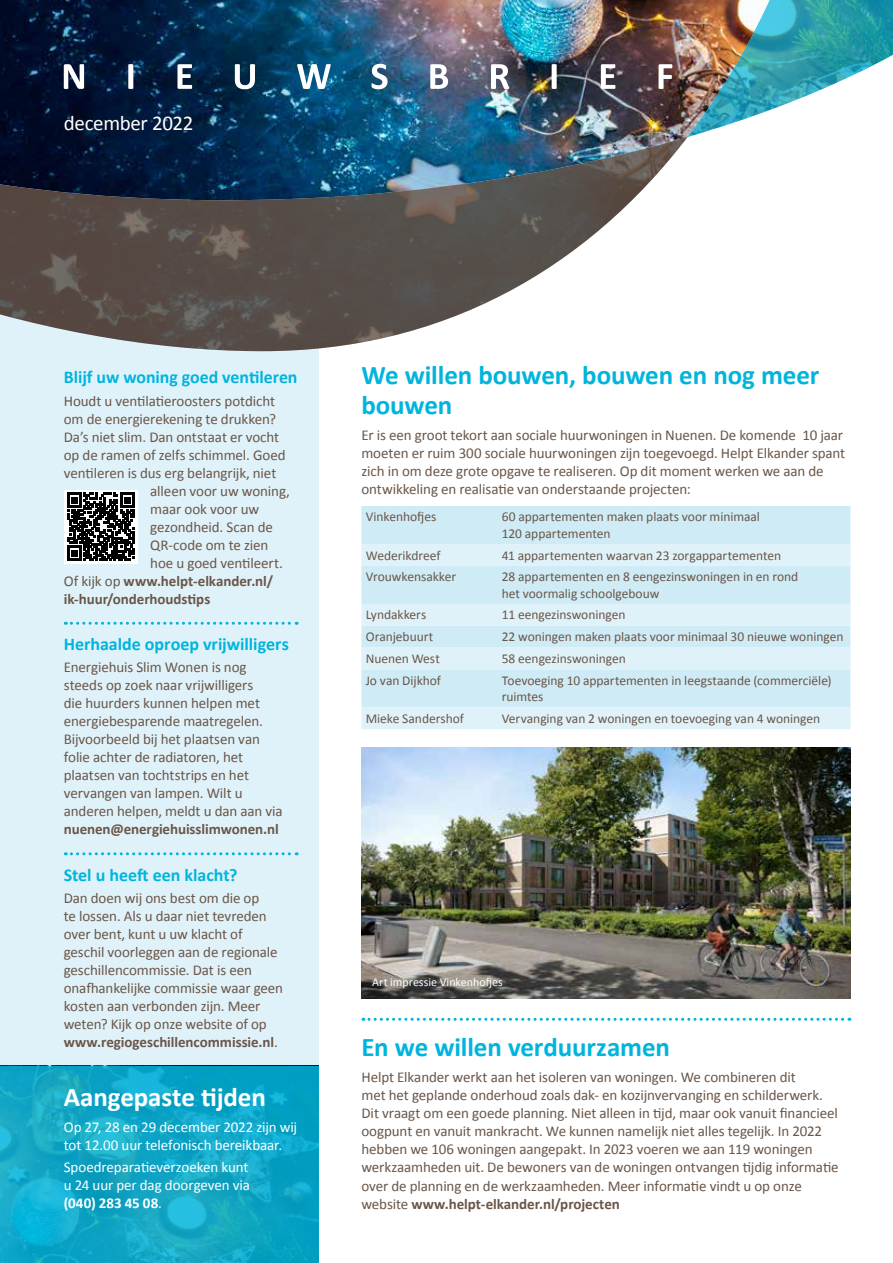
<style>
.page{position:relative;width:893px;height:1263px;background:#fff}
.page>*{position:absolute;margin:0;border:0;box-sizing:border-box;transform-origin:0 0}
.t1{font:700 27px/29.7px "Calibri";letter-spacing:-.005em;color:#00b5dd}
.t2{font:700 27px "Calibri";letter-spacing:-.005em;color:#fff}
.t3{font:21px "Calibri";letter-spacing:-.02em;color:#fff}
.t4{font:700 18px "Calibri";color:#00b5dd}
.t5{font:15px/18px "Calibri";letter-spacing:-.01em;color:#6a5648}
.t6{font:15px/18px "Calibri";letter-spacing:-.01em;color:#fff}
.t7{font:700 15px "Calibri";letter-spacing:-.005em;color:#6a5648}
.t8{font:13.5px/16.2px "Calibri";letter-spacing:-.005em;color:#6a5648}
.t9{font:12px "Calibri";color:#fff}
.s1{font-weight:400}
.s2{font-weight:700}
</style>
<div class="page">
<div style="left:0;top:0;width:319px;height:1263px;background:#e0f2f9"></div>
<img style="left:688px;top:0;width:205px;height:137px">
<img style="left:0;top:0;width:688px;height:137px">
<img style="left:0;top:137px;width:688px;height:214px">
<img style="left:64px;top:64px;width:608px;height:25px">
<svg style="left:65px;top:622px;width:232px;height:3px"></svg>
<svg style="left:65px;top:852px;width:232px;height:3px"></svg>
<svg style="left:363px;top:1018px;width:487px;height:3px"></svg>
<svg style="left:0;top:1066px;width:319px;height:197px;background:#10a7c7"></svg>
<div style="left:361px;top:506px;width:489px;height:38px;background:#cfebf6"></div>
<svg style="left:361px;top:544px;width:489px;height:185px;background:#d7eef7"></svg>
<img style="left:361px;top:747px;width:489px;height:251px">
<svg style="left:64px;top:490px;width:74px;height:73px"></svg>
<svg style="left:67px;top:493px;width:67px;height:67px;background:#434343"></svg>
<h2 class="t3" style="left:64px;top:109px;width:131px">december 2022</h2>
<p class="t4" style="left:64px;top:366px;width:235px">Blijf uw woning goed ventileren</p>
<p class="t5" style="left:64px;top:391px;width:213px">Houdt u ventilatieroosters potdicht</p>
<p class="t5" style="left:64px;top:409px;width:214px">om de energierekening te drukken?</p>
<p class="t5" style="left:64px;top:427px;width:217px">Da’s niet slim. Dan ontstaat er vocht</p>
<p class="t5" style="left:64px;top:445px;width:223px">op de ramen of zelfs schimmel. Goed</p>
<p class="t5" style="left:64px;top:463px;width:214px">ventileren is dus erg belangrijk, niet</p>
<p class="t5" style="left:150px;top:481px;width:141px">alleen voor uw woning,</p>
<p class="t5" style="left:150px;top:499px;width:110px">maar ook voor uw</p>
<p class="t5" style="left:150px;top:517px;width:124px">gezondheid. Scan de</p>
<p class="t5" style="left:150px;top:535px;width:120px">QR-code om te zien</p>
<p class="t5" style="left:150px;top:553px;width:134px">hoe u goed ventileert.</p>
<p class="t7" style="left:64px;top:571px;width:211px"><span class="s1">Of kijk op</span> www.helpt-elkander.nl/</p>
<p class="t7" style="left:64px;top:589px;width:148px">ik-huur/onderhoudstips</p>
<p class="t4" style="left:64px;top:633px;width:227px">Herhaalde oproep vrijwilligers</p>
<p class="t5" style="left:64px;top:658px;width:220px">Energiehuis Slim Wonen is nog steeds op zoek naar vrijwilligers<br>die huurders kunnen helpen met energiebesparende maatregelen.<br>Bijvoorbeeld bij het plaatsen van folie achter de radiatoren, het plaatsen van tochtstrips en het vervangen van lampen. Wilt u anderen helpen, meldt u dan aan via</p>
<p class="t7" style="left:64px;top:820px;width:216px">nuenen@energiehuisslimwonen.nl</p>
<p class="t4" style="left:64px;top:863px;width:175px">Stel u heeft een klacht?</p>
<p class="t5" style="left:64px;top:888px;width:221px">Dan doen wij ons best om die op<br>te lossen. Als u daar niet tevreden over bent, kunt u uw klacht of geschil voorleggen aan de regionale geschillencommissie. Dat is een onafhankelijke commissie waar geen kosten aan verbonden zijn. Meer weten? Kijk op onze website of op <span class="s2">www.regiogeschillencommissie.nl</span>.</p>
<h1 class="t2" style="left:64px;top:1080px;width:204px">Aangepaste tijden</h1>
<p class="t6" style="left:64px;top:1117px;width:235px">Op 27, 28 en 29 december 2022 zijn wij tot 12.00 uur telefonisch bereikbaar.</p>
<p class="t6" style="left:64px;top:1158px;width:188px;text-align:justify">Spoedreparatieverzoeken kunt u 24 uur per dag doorgeven via <span class="s2">(040) 283 45 08</span>.</p>
<h1 class="t1" style="left:361px;top:359px;width:460px">We willen bouwen, bouwen en nog meer bouwen</h1>
<p class="t5" style="left:361px;top:425px;width:485px">Er is een groot tekort aan sociale huurwoningen in Nuenen. De komende 10 jaar moeten er ruim 300 sociale huurwoningen zijn toegevoegd. Helpt Elkander spant zich in om deze grote opgave te realiseren. Op dit moment werken we aan de ontwikkeling en realisatie van onderstaande projecten:</p>
<p class="t8" style="left:366px;top:508px;width:72px">Vinkenhofjes</p>
<p class="t8" style="left:502px;top:508px;width:260px">60 appartementen maken plaats voor minimaal<br>120 appartementen</p>
<p class="t8" style="left:366px;top:546px;width:76px">Wederikdreef</p>
<p class="t8" style="left:502px;top:546px;width:281px">41 appartementen waarvan 23 zorgappartementen</p>
<p class="t8" style="left:366px;top:568px;width:92px">Vrouwkensakker</p>
<p class="t8" style="left:502px;top:568px;width:298px">28 appartementen en 8 eengezinswoningen in en rond het voormalig schoolgebouw</p>
<p class="t8" style="left:366px;top:606px;width:62px">Lyndakkers</p>
<p class="t8" style="left:502px;top:606px;width:125px">11 eengezinswoningen</p>
<p class="t8" style="left:366px;top:628px;width:69px">Oranjebuurt</p>
<p class="t8" style="left:502px;top:628px;width:343px">22 woningen maken plaats voor minimaal 30 nieuwe woningen</p>
<p class="t8" style="left:366px;top:650px;width:76px">Nuenen West</p>
<p class="t8" style="left:502px;top:650px;width:125px">58 eengezinswoningen</p>
<p class="t8" style="left:366px;top:672px;width:77px">Jo van Dijkhof</p>
<p class="t8" style="left:502px;top:672px;width:331px">Toevoeging 10 appartementen in leegstaande (commerciële) ruimtes</p>
<p class="t8" style="left:366px;top:710px;width:100px">Mieke Sandershof</p>
<p class="t8" style="left:502px;top:710px;width:320px">Vervanging van 2 woningen en toevoeging van 4 woningen</p>
<p class="t9" style="left:372px;top:974px;width:132px">Art impressie Vinkenhofjes</p>
<h1 class="t1" style="left:361px;top:1031px;width:310px">En we willen verduurzamen</h1>
<p class="t5" style="left:361px;top:1068px;width:479px">Helpt Elkander werkt aan het isoleren van woningen. We combineren dit<br>met het geplande onderhoud zoals dak- en kozijnvervanging en schilderwerk.<br>Dit vraagt om een goede planning. Niet alleen in tijd, maar ook vanuit financieel oogpunt en vanuit mankracht. We kunnen namelijk niet alles tegelijk. In 2022 hebben we 106 woningen aangepakt. In 2023 voeren we aan 119 woningen werkzaamheden uit. De bewoners van de woningen ontvangen tijdig informatie over de planning en de werkzaamheden. Meer informatie vindt u op onze website <span class="s2">www.helpt-elkander.nl/projecten</span></p>
</div>
